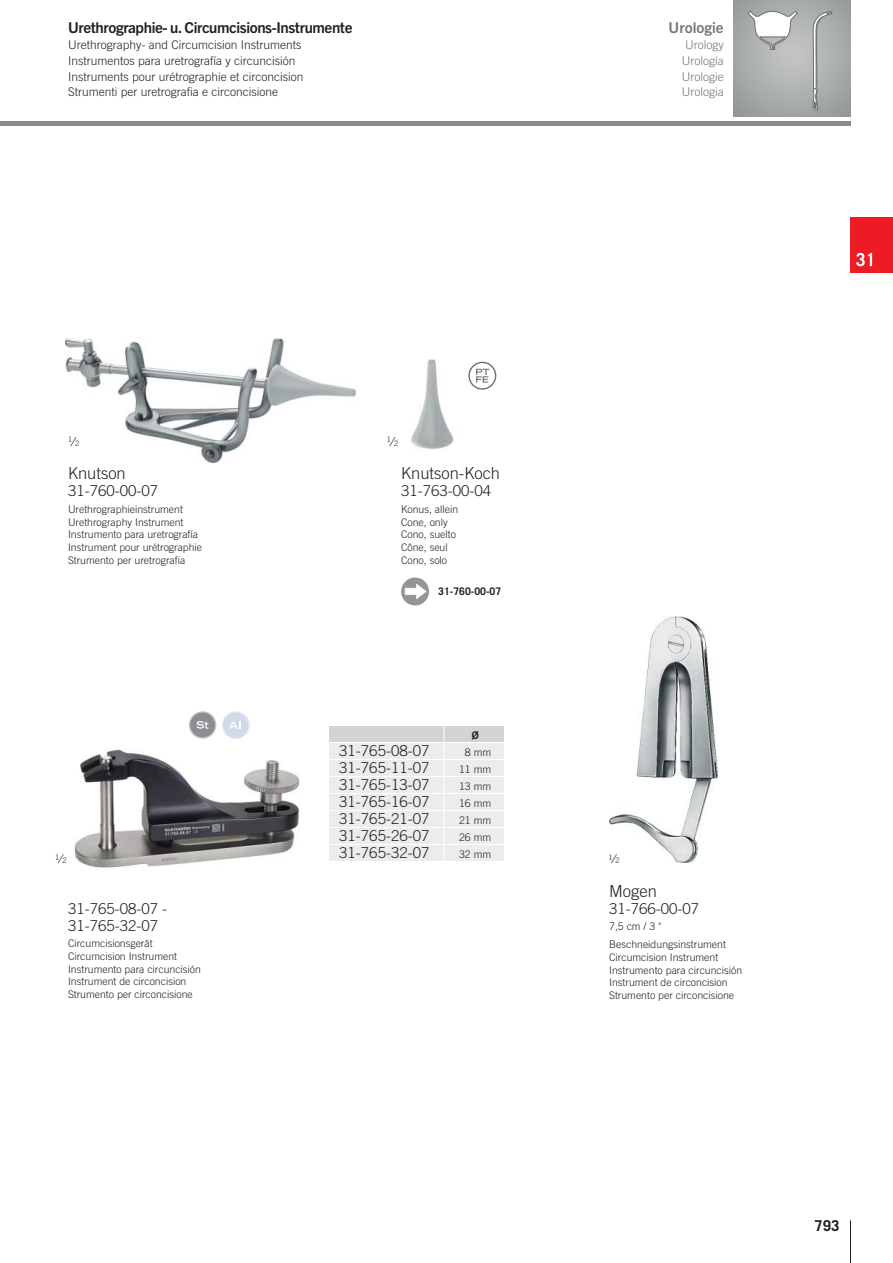
<style>
.page{position:relative;width:893px;height:1263px;background:#fff}
.page>*{position:absolute;margin:0;border:0;box-sizing:border-box;transform-origin:0 0}
.t1{font:300 16.5px "Trade Gothic";color:#231f20}
.t2{font:300 15px/17px "Trade Gothic";color:#231f20}
.t3{font:700 15px "Trade Gothic Next LT Pro";letter-spacing:-.025em;color:#231f20}
.t4{font:700 15px "Trade Gothic Next LT Pro";color:#77787b}
.t5{font:700 15px "Trade Gothic";color:#231f20}
.t6{font:300 12px/15.8px "Trade Gothic";color:#231f20}
.t7{font:300 12px/15.8px "Trade Gothic";color:#77787b;text-align:justify}
.t8{font:300 10.5px/12.8px "Trade Gothic";color:#231f20}
.t9{font:700 10.5px "Trade Gothic";color:#231f20}
.t10{font:10.5px "Trade Gothic Bold Two";color:#231f20}
.t11{font:300 7.5px "Trade Gothic";color:#231f20}
.s1{font-size:12px}
</style>
<div class="page">
<img style="left:74px;top:749px;width:226px;height:119px">
<div style="left:329px;top:726px;width:175px;height:16px;background:#d1d3d4"></div>
<div style="left:329px;top:743px;width:175px;height:16px;background:#ebecec"></div>
<div style="left:329px;top:760px;width:175px;height:16px;background:#ebecec"></div>
<div style="left:329px;top:777px;width:175px;height:16px;background:#ebecec"></div>
<div style="left:329px;top:794px;width:175px;height:16px;background:#ebecec"></div>
<div style="left:329px;top:811px;width:175px;height:16px;background:#ebecec"></div>
<div style="left:329px;top:828px;width:175px;height:16px;background:#ebecec"></div>
<div style="left:329px;top:845px;width:175px;height:16px;background:#ebecec"></div>
<img style="left:66px;top:338px;width:289px;height:124px">
<img style="left:411px;top:359px;width:43px;height:90px">
<img style="left:609px;top:616px;width:109px;height:246px">
<div style="left:850px;top:217px;width:43px;height:55px;background:#ed1c24"></div>
<svg style="left:856px;top:253px;width:16px;height:13px"></svg>
<hr style="left:850px;top:1220px;width:1px;height:43px;background:#231f20">
<hr style="left:0;top:121px;width:850px;height:4px;background:#888a8c">
<div style="left:401px;top:577px;width:28px;height:28px;background:#939598;border-radius:50%"></div>
<svg style="left:405px;top:584px;width:21px;height:15px"></svg>
<hr style="left:444px;top:719px;width:1px;height:166px;background:#fff">
<svg style="left:222px;top:711px;width:28px;height:28px"></svg>
<svg style="left:468px;top:362px;width:28px;height:28px"></svg>
<svg style="left:189px;top:711px;width:27px;height:28px"></svg>
<svg style="left:748px;top:10px;width:50px;height:40px"></svg>
<svg style="left:813px;top:5px;width:19px;height:106px;background:#aaacad"></svg>
<h2 class="t3" style="left:68px;top:23px;width:286px">Urethrographie- u. Circumcisions-Instrumente</h2>
<p class="t6" style="left:68px;top:38px;width:237px">Urethrography- and Circumcision Instruments Instrumentos para uretrografía y circuncisión Instruments pour urétrographie et circoncision Strumenti per uretrografia e circoncisione</p>
<h2 class="t4" style="left:669px;top:23px;width:57px">Urologie</h2>
<p class="t7" style="left:682px;top:38px;width:43px">Urology Urología Urologie Urologia</p>
<p class="t11" style="left:68px;top:439px;width:13px">1<span class="s1">⁄</span>2</p>
<p class="t11" style="left:387px;top:439px;width:13px">1<span class="s1">⁄</span>2</p>
<h1 class="t1" style="left:68px;top:467px;width:59px">Knutson</h1>
<h2 class="t2" style="left:68px;top:484px;width:92px">31-760-00-07</h2>
<h1 class="t1" style="left:401px;top:467px;width:101px">Knutson-Koch</h1>
<h2 class="t2" style="left:401px;top:484px;width:92px">31-763-00-04</h2>
<p class="t8" style="left:68px;top:504px;width:136px">Urethrographieinstrument<br>Urethrography Instrument<br>Instrumento para uretrografía<br>Instrument pour urétrographie<br>Strumento per uretrografia</p>
<p class="t8" style="left:401px;top:504px;width:59px">Konus, allein<br>Cone, only<br>Cono, suelto<br>Cône, seul<br>Cono, solo</p>
<p class="t11" style="left:55px;top:856px;width:13px">1<span class="s1">⁄</span>2</p>
<h2 class="t2" style="left:68px;top:901px;width:101px">31-765-08-07 -<br>31-765-32-07</h2>
<p class="t8" style="left:68px;top:938px;width:135px">Circumcisionsgerät<br>Circumcision Instrument<br>Instrumento para circuncisión<br>Instrument de circoncision<br>Strumento per circoncisione</p>
<p class="t9" style="left:438px;top:588px;width:65px">31-760-00-07</p>
<h2 class="t2" style="left:339px;top:743px;width:92px;text-align:justify">31-765-08-07<br>31-765-11-07<br>31-765-13-07<br>31-765-16-07<br>31-765-21-07<br>31-765-26-07<br>31-765-32-07</h2>
<p class="t10" style="left:472px;top:731px;width:9px">Ø</p>
<p class="t8" style="left:459px;top:744px;width:34px;line-height:17px;text-align:center">8 mm<br>11 mm<br>13 mm<br>16 mm<br>21 mm<br>26 mm<br>32 mm</p>
<p class="t11" style="left:608px;top:856px;width:13px">1<span class="s1">⁄</span>2</p>
<h1 class="t1" style="left:609px;top:885px;width:49px">Mogen</h1>
<h2 class="t2" style="left:609px;top:901px;width:92px">31-766-00-07</h2>
<p class="t8" style="left:609px;top:919px;width:118px;line-height:17.5px">7,5 cm / 3 "<br>Beschneidungsinstrument</p>
<p class="t8" style="left:609px;top:952px;width:135px">Circumcision Instrument<br>Instrumento para circuncisión<br>Instrument de circoncision<br>Strumento per circoncisione</p>
<h2 class="t5" style="left:814px;top:1220px;width:27px">793</h2>
</div>
